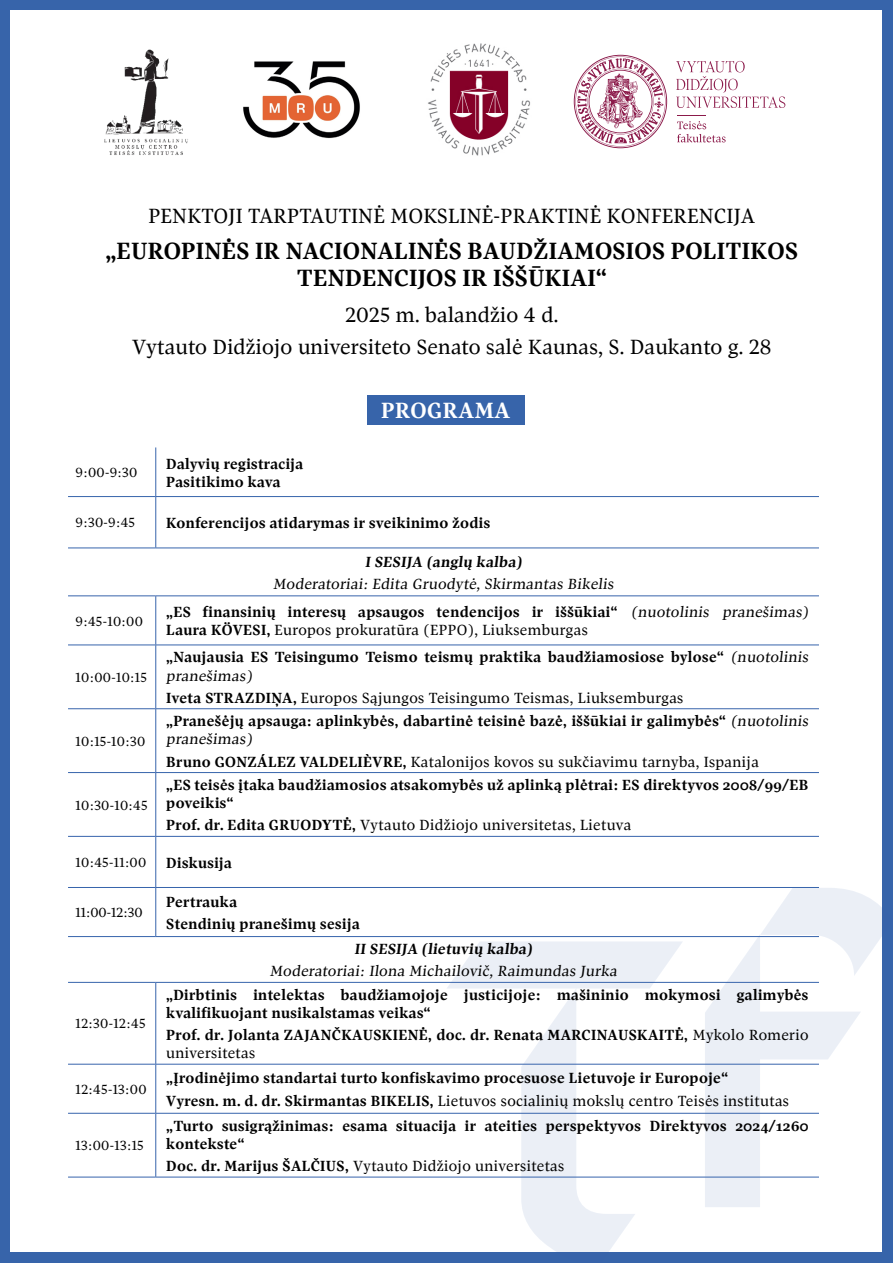
<style>
.page{position:relative;width:893px;height:1263px;background:#3764aa}
.page>*{position:absolute;margin:0;border:0;box-sizing:border-box;transform-origin:0 0}
.t1{font:700 24px/27px "Pratt Nova Text";letter-spacing:.01em;color:#000;text-align:center}
.t2{font:700 22.5px "Pratt Nova Text";letter-spacing:.025em;color:#fff}
.t3{font:21px/31.5px "Pratt Nova Text";letter-spacing:.01em;color:#000;text-align:center}
.t4{font:700 15px/18px "Pratt Nova Text";letter-spacing:.025em;color:#000}
.t5{font:15px "Pratt Nova Text";letter-spacing:.025em;color:#000}
.t6{font:13.5px "Pratt Nova Text";letter-spacing:.025em;color:#000}
.s1{font-weight:400}
.s2{font-weight:700}
</style>
<div class="page">
<div style="left:11px;top:11px;width:871px;height:1241px;background:#fff"></div>
<svg style="left:705px;top:888px;width:177px;height:319px"></svg>
<svg style="left:446px;top:941px;width:237px;height:311px"></svg>
<img style="left:243px;top:61px;width:117px;height:78px">
<img style="left:428px;top:43px;width:102px;height:113px">
<img style="left:104px;top:49px;width:84px;height:106px">
<svg style="left:677px;top:121px;width:49px;height:21px"></svg>
<svg style="left:676px;top:61px;width:109px;height:47px"></svg>
<svg style="left:574px;top:55px;width:93px;height:93px"></svg>
<div style="left:368px;top:395px;width:157px;height:30px;background:#3764aa"></div>
<hr style="left:155px;top:447px;width:1px;height:49px;background:#3764ac">
<hr style="left:68px;top:496px;width:88px;height:1px;background:#3764ac">
<hr style="left:156px;top:496px;width:663px;height:1px;background:#3764ac">
<hr style="left:155px;top:497px;width:1px;height:51px;background:#3764ac">
<hr style="left:68px;top:548px;width:88px;height:1px;background:#3764ac">
<hr style="left:156px;top:548px;width:663px;height:1px;background:#3764ac">
<hr style="left:155px;top:596px;width:1px;height:49px;background:#3764ac">
<hr style="left:155px;top:645px;width:1px;height:63px;background:#3764ac">
<hr style="left:155px;top:709px;width:1px;height:63px;background:#3764ac">
<hr style="left:155px;top:773px;width:1px;height:63px;background:#3764ac">
<hr style="left:155px;top:837px;width:1px;height:50px;background:#3764ac">
<hr style="left:68px;top:887px;width:88px;height:1px;background:#3764ac">
<hr style="left:156px;top:887px;width:663px;height:1px;background:#3764ac">
<hr style="left:155px;top:888px;width:1px;height:48px;background:#3764ac">
<hr style="left:68px;top:936px;width:88px;height:1px;background:#3764ac">
<hr style="left:156px;top:936px;width:663px;height:1px;background:#3764ac">
<hr style="left:155px;top:983px;width:1px;height:81px;background:#3764ac">
<hr style="left:155px;top:1064px;width:1px;height:49px;background:#3764ac">
<hr style="left:155px;top:1113px;width:1px;height:64px;background:#3764ac">
<hr style="left:68px;top:595px;width:88px;height:1px;background:#3764ac">
<hr style="left:156px;top:595px;width:663px;height:1px;background:#3764ac">
<hr style="left:68px;top:645px;width:88px;height:1px;background:#3764ac">
<hr style="left:156px;top:645px;width:663px;height:1px;background:#3764ac">
<hr style="left:68px;top:708px;width:88px;height:1px;background:#3764ac">
<hr style="left:156px;top:708px;width:663px;height:1px;background:#3764ac">
<hr style="left:68px;top:772px;width:88px;height:1px;background:#3764ac">
<hr style="left:156px;top:772px;width:663px;height:1px;background:#3764ac">
<hr style="left:68px;top:836px;width:88px;height:1px;background:#3764ac">
<hr style="left:156px;top:836px;width:663px;height:1px;background:#3764ac">
<hr style="left:68px;top:982px;width:88px;height:1px;background:#3764ac">
<hr style="left:156px;top:982px;width:663px;height:1px;background:#3764ac">
<hr style="left:68px;top:1064px;width:88px;height:1px;background:#3764ac">
<hr style="left:156px;top:1064px;width:663px;height:1px;background:#3764ac">
<hr style="left:68px;top:1113px;width:88px;height:1px;background:#3764ac">
<hr style="left:156px;top:1113px;width:663px;height:1px;background:#3764ac">
<hr style="left:68px;top:1177px;width:88px;height:1px;background:#3764ac">
<hr style="left:156px;top:1177px;width:663px;height:1px;background:#3764ac">
<h3 class="t3" style="left:148px;top:201px;width:608px">PENKTOJI TARPTAUTINĖ MOKSLINĖ-PRAKTINĖ KONFERENCIJA</h3>
<h1 class="t1" style="left:106px;top:238px;width:694px">„EUROPINĖS IR NACIONALINĖS BAUDŽIAMOSIOS POLITIKOS<br>TENDENCIJOS IR IŠŠŪKIAI“</h1>
<h3 class="t3" style="left:132px;top:300px;width:641px">2025 m. balandžio 4 d.<br>Vytauto Didžiojo universiteto Senato salė Kaunas, S. Daukanto g. 28</h3>
<h2 class="t2" style="left:381px;top:398px;width:130px">PROGRAMA</h2>
<p class="t6" style="left:76px;top:466px;width:63px">9:00-9:30</p>
<p class="t4" style="left:166px;top:455px;width:139px">Dalyvių registracija<br>Pasitikimo kava</p>
<p class="t6" style="left:76px;top:516px;width:61px">9:30-9:45</p>
<p class="t4" style="left:166px;top:514px;width:326px">Konferencijos atidarymas ir sveikinimo žodis</p>
<p class="t4" style="left:365px;top:553px;width:160px">I SESIJA (anglų kalba)</p>
<p class="t5" style="left:273px;top:576px;width:344px">Moderatoriai: Edita Gruodytė, Skirmantas Bikelis</p>
<p class="t6" style="left:76px;top:614px;width:69px">9:45-10:00</p>
<p class="t4" style="left:166px;top:603px;width:646px">„ES finansinių interesų apsaugos tendencijos ir iššūkiai“ <span class="s1">(nuotolinis pranešimas)<br></span>Laura KÖVESI, <span class="s1">Europos prokuratūra (EPPO), Liuksemburgas</span></p>
<p class="t6" style="left:76px;top:670px;width:73px">10:00-10:15</p>
<p class="t4" style="left:166px;top:649px;width:646px">„Naujausia ES Teisingumo Teismo teismų praktika baudžiamosiose bylose“ <span class="s1">(nuotolinis pranešimas)</span></p>
<p class="t5" style="left:166px;top:690px;width:519px"><span class="s2">Iveta STRAZDIŅA,</span> Europos Sąjungos Teisingumo Teismas, Liuksemburgas</p>
<p class="t6" style="left:76px;top:734px;width:71px">10:15-10:30</p>
<p class="t6" style="left:76px;top:798px;width:74px">10:30-10:45</p>
<p class="t4" style="left:166px;top:713px;width:646px">„Pranešėjų apsauga: aplinkybės, dabartinė teisinė bazė, iššūkiai ir galimybės“ <span class="s1">(nuotolinis pranešimas)</span></p>
<p class="t5" style="left:166px;top:754px;width:594px"><span class="s2">Bruno GONZÁLEZ VALDELIÈVRE,</span> Katalonijos kovos su sukčiavimu tarnyba, Ispanija</p>
<p class="t4" style="left:166px;top:776px;width:644px">„ES teisės įtaka baudžiamosios atsakomybės už aplinką plėtrai: ES direktyvos 2008/99/EB poveikis“</p>
<p class="t5" style="left:166px;top:817px;width:466px"><span class="s2">Prof. dr. Edita GRUODYTĖ,</span> Vytauto Didžiojo universitetas, Lietuva</p>
<p class="t6" style="left:76px;top:855px;width:72px">10:45-11:00</p>
<p class="t4" style="left:166px;top:854px;width:67px">Diskusija</p>
<p class="t6" style="left:76px;top:905px;width:69px">11:00-12:30</p>
<p class="t4" style="left:166px;top:891px;width:195px;line-height:22.2px">Pertrauka<br>Stendinių pranešimų sesija</p>
<p class="t4" style="left:355px;top:940px;width:181px">II SESIJA (lietuvių kalba)</p>
<p class="t5" style="left:270px;top:963px;width:351px">Moderatoriai: Ilona Michailovič, Raimundas Jurka</p>
<p class="t6" style="left:76px;top:1017px;width:72px">12:30-12:45</p>
<p class="t6" style="left:76px;top:1082px;width:73px">12:45-13:00</p>
<p class="t6" style="left:76px;top:1139px;width:70px">13:00-13:15</p>
<p class="t4" style="left:166px;top:986px;width:644px">„Dirbtinis intelektas baudžiamojoje justicijoje: mašininio mokymosi galimybės kvalifikuojant nusikalstamas veikas“</p>
<p class="t4" style="left:166px;top:1026px;width:644px">Prof. dr. Jolanta ZAJANČKAUSKIENĖ, doc. dr. Renata MARCINAUSKAITĖ, <span class="s1">Mykolo Romerio universitetas</span></p>
<p class="t4" style="left:166px;top:1067px;width:624px;line-height:22.2px">„Įrodinėjimo standartai turto konfiskavimo procesuose Lietuvoje ir Europoje“<br>Vyresn. m. d. dr. Skirmantas BIKELIS, <span class="s1">Lietuvos socialinių mokslų centro Teisės institutas</span></p>
<p class="t4" style="left:166px;top:1117px;width:644px">„Turto susigrąžinimas: esama situacija ir ateities perspektyvos Direktyvos 2024/1260 kontekste“</p>
<p class="t5" style="left:166px;top:1158px;width:400px"><span class="s2">Doc. dr. Marijus ŠALČIUS,</span> Vytauto Didžiojo universitetas</p>
</div>
